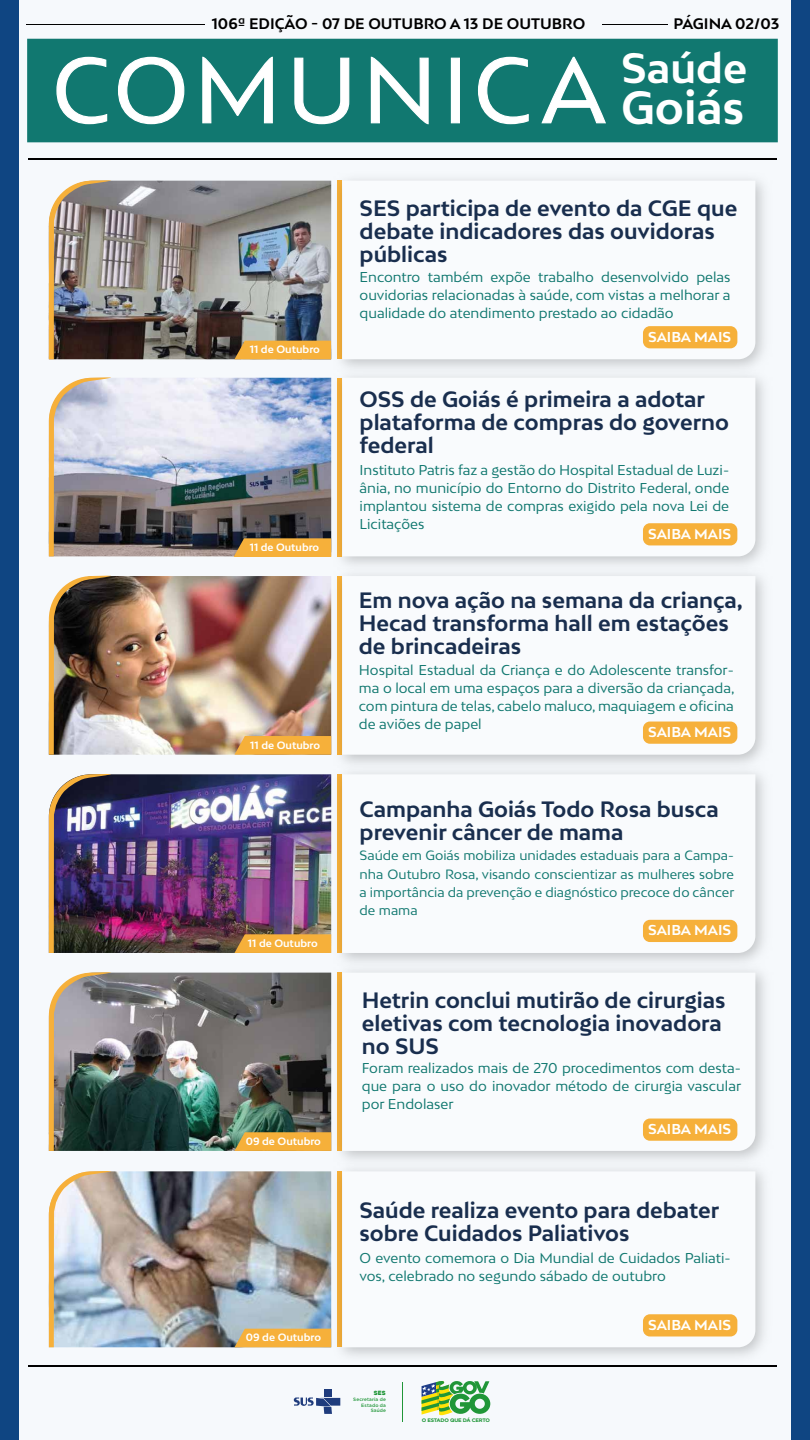
<style>
.page{position:relative;width:810px;height:1440px;background:#fff}
.page>*{position:absolute;margin:0;border:0;box-sizing:border-box;transform-origin:0 0}
.t1{font:700 44.1px "Bw Mitga";color:#fff}
.t2{font:700 40.12px "Bw Mitga";color:#fff}
.t3{font:700 21px/23.1px "Bw Mitga";color:#192e4e}
.t4{font:700 14.4px "Bw Mitga";color:#000}
.t5{font:700 13.58px "Bw Mitga";color:#fff}
.t6{font:13.5px/18.1px "Bw Mitga";color:#117870;text-align:justify}
.t7{font:12.75px/18.1px "Bw Mitga";color:#117870;text-align:justify}
.t8{font:700 10.05px "Bw Mitga";color:#fff}
.t9{font:5.78px "Heavitas";color:#209638}
.t10{font:700 5.1px "Gotham";letter-spacing:-.045em;color:#209638;scale:1.05 1}
.t11{font:500 4.72px/5.7px "Gotham";letter-spacing:.025em;color:#209638;text-align:right}
</style>
<div class="page">
<div style="left:7px;top:0;width:795px;height:1440px;background:#f6f9fc"></div>
<div style="left:0;top:0;width:19px;height:1440px;background:#0f4582"></div>
<div style="left:791px;top:0;width:19px;height:1440px;background:#0f4582"></div>
<div style="left:27px;top:39px;width:751px;height:103px;background:#117870"></div>
<hr style="left:26px;top:24px;width:179px;height:1px;background:#000">
<hr style="left:602px;top:24px;width:65px;height:1px;background:#000">
<hr style="left:28px;top:158px;width:749px;height:1px;background:#000">
<svg style="left:56px;top:56px;width:52px;height:69px"></svg>
<svg style="left:118px;top:56px;width:67px;height:69px"></svg>
<svg style="left:202px;top:56px;width:71px;height:68px"></svg>
<svg style="left:294px;top:57px;width:56px;height:68px"></svg>
<svg style="left:370px;top:56px;width:59px;height:69px"></svg>
<div style="left:451px;top:58px;width:9px;height:65px;background:#fff"></div>
<svg style="left:478px;top:56px;width:51px;height:69px"></svg>
<svg style="left:541px;top:56px;width:65px;height:68px"></svg>
<hr style="left:28px;top:1365px;width:749px;height:1px;background:#000">
<img style="left:329px;top:179px;width:435px;height:185px">
<svg style="left:342px;top:181px;width:413px;height:178px"></svg>
<img style="left:114px;top:181px;width:217px;height:178px">
<img style="left:49px;top:180px;width:65px;height:179px">
<div style="left:643px;top:326px;width:94px;height:22px;background:#f6b03a;border-radius:7px"></div>
<div style="left:234px;top:341px;width:97px;height:18px;background:#f6b03a"></div>
<img style="left:329px;top:364px;width:435px;height:198px">
<svg style="left:342px;top:378px;width:413px;height:178px"></svg>
<img style="left:114px;top:378px;width:217px;height:178px">
<svg style="left:49px;top:377px;width:65px;height:179px;background:#a79f9e"></svg>
<div style="left:643px;top:523px;width:94px;height:22px;background:#f6b03a;border-radius:7px"></div>
<img style="left:331px;top:562px;width:433px;height:199px">
<svg style="left:342px;top:576px;width:413px;height:179px"></svg>
<img style="left:114px;top:576px;width:217px;height:179px">
<img style="left:49px;top:575px;width:65px;height:180px">
<div style="left:643px;top:722px;width:94px;height:22px;background:#f6b03a;border-radius:7px"></div>
<svg style="left:234px;top:736px;width:97px;height:19px;background:#f1ae3f"></svg>
<img style="left:331px;top:761px;width:433px;height:198px">
<svg style="left:342px;top:774px;width:413px;height:179px"></svg>
<img style="left:114px;top:774px;width:217px;height:179px">
<img style="left:49px;top:774px;width:65px;height:179px">
<div style="left:643px;top:920px;width:94px;height:22px;background:#f6b03a;border-radius:7px"></div>
<svg style="left:234px;top:934px;width:97px;height:19px;background:#eba83a"></svg>
<img style="left:329px;top:959px;width:436px;height:199px">
<svg style="left:342px;top:973px;width:413px;height:178px"></svg>
<img style="left:114px;top:973px;width:217px;height:178px">
<img style="left:49px;top:972px;width:65px;height:179px">
<div style="left:643px;top:1119px;width:94px;height:22px;background:#f6b03a;border-radius:7px"></div>
<svg style="left:234px;top:1132px;width:97px;height:19px;background:#eaad3e"></svg>
<img style="left:329px;top:1158px;width:447px;height:209px">
<svg style="left:342px;top:1171px;width:413px;height:176px"></svg>
<img style="left:114px;top:1171px;width:217px;height:176px">
<svg style="left:49px;top:1171px;width:65px;height:176px"></svg>
<div style="left:643px;top:1314px;width:94px;height:22px;background:#f6b03a;border-radius:7px"></div>
<div style="left:234px;top:1329px;width:97px;height:18px;background:#f6b03a"></div>
<div style="left:324px;top:1390px;width:8px;height:7px;background:#1f3c7d"></div>
<svg style="left:294px;top:1398px;width:46px;height:16px"></svg>
<hr style="left:403px;top:1382px;width:1px;height:39px;background:#209638">
<svg style="left:422px;top:1381px;width:68px;height:35px"></svg>
<svg style="left:234px;top:538px;width:97px;height:19px;background:#e8a639"></svg>
<p class="t4" style="left:212px;top:15px;width:375px">106ª EDIÇÃO - 07 DE OUTUBRO A 13 DE OUTUBRO</p>
<p class="t4" style="left:673px;top:14px;width:107px">PÁGINA 02/03</p>
<h2 class="t2" style="left:621px;top:42px;width:127px">Saúde</h2>
<h1 class="t1" style="left:621px;top:78px;width:125px">Goiás</h1>
<h3 class="t3" style="left:360px;top:196px;width:379px">SES participa de evento da CGE que debate indicadores das ouvidoras públicas</h3>
<p class="t6" style="left:360px;top:268px;width:373px">Encontro também expõe trabalho desenvolvido pelas ouvidorias relacionadas à saúde, com vistas a melhorar a qualidade do atendimento prestado ao cidadão</p>
<p class="t8" style="left:250px;top:343px;width:72px">11 de Outubro</p>
<p class="t8" style="left:250px;top:540px;width:71px">11 de Outubro</p>
<p class="t8" style="left:250px;top:738px;width:71px">11 de Outubro</p>
<p class="t8" style="left:248px;top:937px;width:71px">11 de Outubro</p>
<p class="t8" style="left:246px;top:1135px;width:77px">09 de Outubro</p>
<p class="t8" style="left:246px;top:1331px;width:77px">09 de Outubro</p>
<p class="t5" style="left:648px;top:328px;width:85px">SAIBA MAIS</p>
<h3 class="t3" style="left:360px;top:387px;width:371px">OSS de Goiás é primeira a adotar plataforma de compras do governo federal</h3>
<p class="t6" style="left:360px;top:461px;width:371px">Instituto Patris faz a gestão do Hospital Estadual de Luzi&shy;ânia, no município do Entorno do Distrito Federal, onde implantou sistema de compras exigido pela nova Lei de Licitações</p>
<p class="t5" style="left:648px;top:525px;width:85px">SAIBA MAIS</p>
<h3 class="t3" style="left:359px;top:588px;width:386px">Em nova ação na semana da criança,<br>Hecad transforma hall em estações de brincadeiras</h3>
<p class="t6" style="left:359px;top:660px;width:377px">Hospital Estadual da Criança e do Adolescente transfor&shy;ma o local em uma espaços para a diversão da criançada, com pintura de telas, cabelo maluco, maquiagem e oficina de aviões de papel</p>
<p class="t5" style="left:648px;top:723px;width:85px">SAIBA MAIS</p>
<h3 class="t3" style="left:360px;top:797px;width:361px">Campanha Goiás Todo Rosa busca prevenir câncer de mama</h3>
<p class="t7" style="left:360px;top:846px;width:376px">Saúde em Goiás mobiliza unidades estaduais para a Campa&shy;nha Outubro Rosa, visando conscientizar as mulheres sobre a importância da prevenção e diagnóstico precoce do câncer de mama</p>
<p class="t5" style="left:648px;top:921px;width:85px">SAIBA MAIS</p>
<h3 class="t3" style="left:362px;top:988px;width:365px">Hetrin conclui mutirão de cirurgias eletivas com tecnologia inovadora no SUS</h3>
<p class="t6" style="left:362px;top:1058px;width:381px">Foram realizados mais de 270 procedimentos com desta&shy;que para o uso do inovador método de cirurgia vascular por Endolaser</p>
<p class="t5" style="left:648px;top:1120px;width:85px">SAIBA MAIS</p>
<h3 class="t3" style="left:360px;top:1198px;width:361px">Saúde realiza evento para debater sobre Cuidados Paliativos</h3>
<p class="t6" style="left:360px;top:1248px;width:373px">O evento comemora o Dia Mundial de Cuidados Paliati&shy;vos, celebrado no segundo sábado de outubro</p>
<p class="t9" style="left:374px;top:1390px;width:14px">SES</p>
<p class="t11" style="left:353px;top:1396px;width:34px">Secretaria de<br>Estado da<br>Saúde</p>
<p class="t10" style="left:422px;top:1417px;width:66px">O ESTADO QUE DÁ CERTO</p>
<p class="t5" style="left:648px;top:1316px;width:85px">SAIBA MAIS</p>
</div>
